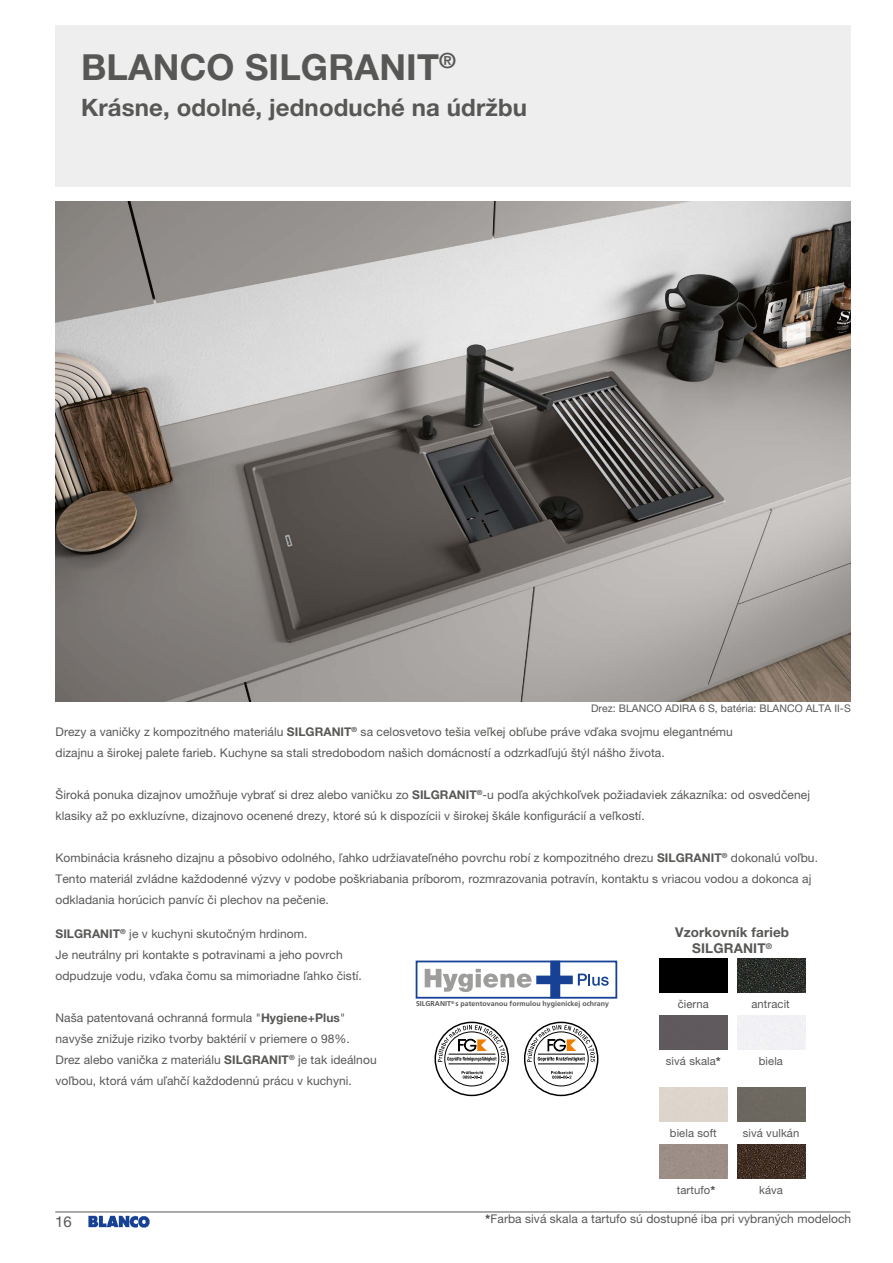
<style>
.page{position:relative;width:893px;height:1263px;background:#fff}
.page>*{position:absolute;margin:0;border:0;box-sizing:border-box;transform-origin:0 0}
.t1{font:700 36px "Helvetica Neue LT Pro";letter-spacing:.005em;color:#575756}
.t2{font:700 24px "Helvetica Neue LT Pro";letter-spacing:.005em;color:#575756}
.t3{font:15px "Helvetica Neue LT Pro";color:#575756}
.t4{font:700 13.5px/16.2px "Helvetica Neue LT Pro";letter-spacing:.01em;color:#575756;text-align:center}
.t5{font:12px/21px "Helvetica Neue LT Pro";letter-spacing:.005em;color:#575756}
.t6{font:11.25px "Helvetica Neue LT Pro";letter-spacing:.01em;color:#575756}
.t7{font:10.5px "Helvetica Neue LT Pro";letter-spacing:.005em;color:#575756}
.t8{font:700 7.05px "Frutiger LT Com";letter-spacing:.005em;color:#575756}
.s1{font-weight:700}
.s2{font-weight:800}
</style>
<div class="page">
<hr style="left:55px;top:1211px;width:795px;height:1px;background:#575756">
<img style="left:88px;top:1215px;width:62px;height:13px">
<div style="left:55px;top:26px;width:796px;height:161px;background:#eee"></div>
<svg style="left:435px;top:1022px;width:73px;height:73px"></svg>
<div style="left:434px;top:1022px;width:75px;height:74px;border:1px solid #000;border-radius:50%"></div>
<svg style="left:438px;top:1025px;width:68px;height:37px"></svg>
<svg style="left:462px;top:1071px;width:21px;height:8px"></svg>
<hr style="left:449px;top:1063px;width:46px;height:1px;background:#000">
<hr style="left:449px;top:1054px;width:46px;height:1px;background:#000">
<svg style="left:525px;top:1022px;width:73px;height:73px"></svg>
<div style="left:524px;top:1022px;width:74px;height:74px;border:1px solid #000;border-radius:50%"></div>
<svg style="left:527px;top:1025px;width:68px;height:37px"></svg>
<svg style="left:551px;top:1071px;width:22px;height:8px"></svg>
<hr style="left:538px;top:1063px;width:47px;height:1px;background:#000">
<hr style="left:538px;top:1054px;width:47px;height:1px;background:#000">
<div style="left:416px;top:960px;width:201px;height:38px;border:2px solid #164194"></div>
<svg style="left:425px;top:961px;width:184px;height:37px"></svg>
<img style="left:55px;top:202px;width:796px;height:500px">
<div style="left:659px;top:1144px;width:68px;height:34px;background:#9d8e87"></div>
<img style="left:737px;top:958px;width:68px;height:34px">
<div style="left:659px;top:1015px;width:68px;height:34px;background:#60595d"></div>
<img style="left:737px;top:1144px;width:68px;height:34px">
<div style="left:659px;top:958px;width:68px;height:34px;background:#000"></div>
<div style="left:737px;top:1087px;width:68px;height:34px;background:#6c685f"></div>
<h1 class="t1" style="left:81px;top:45px;width:376px">BLANCO SILGRANIT<sup>®</sup></h1>
<h2 class="t2" style="left:81px;top:93px;width:448px">Krásne, odolné, jednoduché na údržbu</h2>
<p class="t7" style="left:591px;top:702px;width:261px">Drez: BLANCO ADIRA 6 S, batéria: BLANCO ALTA II-S</p>
<p class="t5" style="left:55px;top:721px;width:679px">Drezy a vaničky z kompozitného materiálu <span class="s1">SILGRANIT</span><sup>®</sup> sa celosvetovo tešia veľkej obľube práve vďaka svojmu elegantnému dizajnu a širokej palete farieb. Kuchyne sa stali stredobodom našich domácností a odzrkadľujú štýl nášho života.</p>
<p class="t5" style="left:55px;top:784px;width:756px">Široká ponuka dizajnov umožňuje vybrať si drez alebo vaničku zo <span class="s1">SILGRANIT</span><sup>®</sup>-u podľa akýchkoľvek požiadaviek zákazníka: od osvedčenej klasiky až po exkluzívne, dizajnovo ocenené drezy, ktoré sú k dispozícii v širokej škále konfigurácií a veľkostí.</p>
<p class="t5" style="left:55px;top:847px;width:764px">Kombinácia krásneho dizajnu a pôsobivo odolného, ľahko udržiavateľného povrchu robí z kompozitného drezu <span class="s1">SILGRANIT</span><sup>®</sup> dokonalú voľbu.<br>Tento materiál zvládne každodenné výzvy v podobe poškriabania príborom, rozmrazovania potravín, kontaktu s vriacou vodou a dokonca aj odkladania horúcich panvíc či plechov na pečenie.</p>
<p class="t5" style="left:56px;top:923px;width:308px"><span class="s1">SILGRANIT</span><sup>®</sup> je v kuchyni skutočným hrdinom.<br>Je neutrálny pri kontakte s potravinami a jeho povrch odpudzuje vodu, vďaka čomu sa mimoriadne ľahko čistí.</p>
<p class="t5" style="left:55px;top:1007px;width:323px">Naša patentovaná ochranná formula "<span class="s1">Hygiene+Plus</span>" navyše znižuje riziko tvorby baktérií v priemere o 98%.<br>Drez alebo vanička z materiálu <span class="s1">SILGRANIT</span><sup>®</sup> je tak ideálnou voľbou, ktorá vám uľahčí každodennú prácu v kuchyni.</p>
<p class="t4" style="left:675px;top:924px;width:116px">Vzorkovník farieb<br>SILGRANIT<sup>®</sup></p>
<p class="t6" style="left:678px;top:997px;width:32px">čierna</p>
<p class="t6" style="left:751px;top:997px;width:40px">antracit</p>
<p class="t8" style="left:416px;top:1000px;width:194px">SILGRANIT<sup>®</sup> s patentovanou formulou hygienickej ochrany</p>
<p class="t6" style="left:666px;top:1055px;width:57px">sivá skala<span class="s2">*</span></p>
<p class="t6" style="left:759px;top:1055px;width:26px">biela</p>
<p class="t6" style="left:670px;top:1126px;width:48px">biela soft</p>
<p class="t6" style="left:743px;top:1126px;width:58px">sivá vulkán</p>
<p class="t3" style="left:55px;top:1212px;width:18px">16</p>
<p class="t6" style="left:677px;top:1183px;width:40px">tartufo<span class="s2">*</span></p>
<p class="t6" style="left:759px;top:1183px;width:25px">káva</p>
<p class="t5" style="left:485px;top:1208px;width:367px"><span class="s2">*</span>Farba sivá skala a tartufo sú dostupné iba pri vybraných modeloch</p>
</div>
